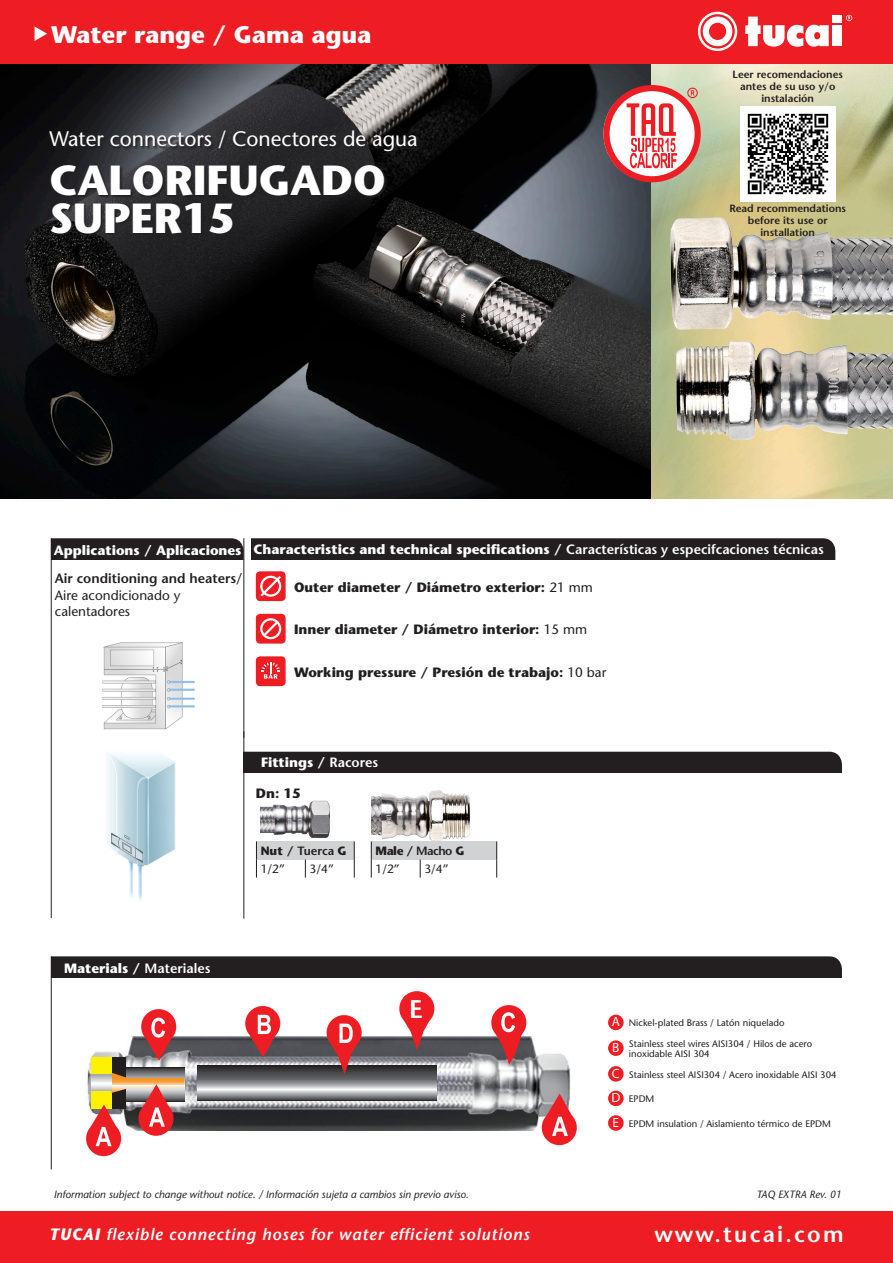
<style>
.page{position:relative;width:893px;height:1263px;background:#fff}
.page>*{position:absolute;margin:0;border:0;box-sizing:border-box;transform-origin:0 0}
.t1{font:700 42px "Stone Sans";color:#fff}
.t2{font:600 25.5px "Stone Sans";color:#fff}
.t3{font:700 24px "Stone Sans";color:#fff}
.t4{font:600 22.5px "Stone Sans";letter-spacing:.1em;color:#fff}
.t5{font:21px "Stone Sans";color:#fff}
.t6{font:italic 600 16.5px "Stone Sans";letter-spacing:.05em;color:#fff}
.t7{font:700 13.5px "Stone Sans";color:#fff}
.t8{font:700 13.5px "Stone Sans";color:#231f20}
.t9{font:13.5px "Stone Sans";color:#231f20}
.t10{font:600 13.5px "Stone Sans";color:#231f20}
.t11{font:13.35px "Myriad Pro";color:#fff}
.Estilo_de_párrafo_9{font:12px "Stone Sans";color:#231f20}
.Estilo_de_párrafo_8{font:600 12px "Stone Sans";color:#231f20}
.Estilo_de_párrafo_8-2{font:700 12px "Stone Sans";color:#231f20}
.t12{font:italic 10.5px "Stone Sans";color:#231f20}
.t13{font:600 10.5px/12px "Stone Sans";color:#231f20;text-align:center}
.t14{font:9.45px "Stone Sans";color:#231f20}
.s1{font-weight:600}
.s2{font-weight:400}
.s3{font-weight:700}
</style>
<div class="page">
<img style="left:106px;top:752px;width:70px;height:148px">
<img style="left:651px;top:64px;width:242px;height:435px">
<img style="left:0;top:64px;width:651px;height:435px">
<svg style="left:50px;top:131px;width:371px;height:24px;background:#2a2a2c"></svg>
<svg style="left:52px;top:166px;width:336px;height:71px;background:#212022"></svg>
<div style="left:0;top:0;width:893px;height:64px;background:#ee1d23"></div>
<div style="left:0;top:1212px;width:893px;height:51px;background:#ee1d23"></div>
<div style="left:832px;top:25px;width:9px;height:21px;background:#fff"></div>
<div style="left:832px;top:15px;width:9px;height:8px;background:#fff"></div>
<svg style="left:745px;top:17px;width:84px;height:30px"></svg>
<svg style="left:698px;top:12px;width:39px;height:39px"></svg>
<svg style="left:846px;top:15px;width:6px;height:6px"></svg>
<svg style="left:35px;top:26px;width:12px;height:15px"></svg>
<div style="left:52px;top:956px;width:790px;height:22px;background:#231f20"></div>
<hr style="left:51px;top:956px;width:1px;height:213px;background:#231f20">
<div style="left:608px;top:1015px;width:16px;height:15px;background:#ee1d23;border-radius:50%"></div>
<div style="left:608px;top:1040px;width:16px;height:16px;background:#ee1d23;border-radius:50%"></div>
<div style="left:608px;top:1066px;width:16px;height:16px;background:#ee1d23;border-radius:50%"></div>
<div style="left:608px;top:1090px;width:16px;height:16px;background:#ee1d23;border-radius:50%"></div>
<div style="left:608px;top:1115px;width:16px;height:16px;background:#ee1d23;border-radius:50%"></div>
<div style="left:52px;top:538px;width:192px;height:21px;background:#231f20"></div>
<div style="left:252px;top:538px;width:583px;height:21px;background:#231f20"></div>
<div style="left:245px;top:752px;width:597px;height:21px;background:#231f20"></div>
<div style="left:256px;top:571px;width:30px;height:30px;background:#ee1d23;border-radius:4px"></div>
<svg style="left:260px;top:576px;width:21px;height:21px"></svg>
<div style="left:256px;top:614px;width:30px;height:30px;background:#ee1d23;border-radius:4px"></div>
<svg style="left:260px;top:618px;width:21px;height:21px"></svg>
<div style="left:256px;top:656px;width:30px;height:30px;background:#ee1d23;border-radius:4px"></div>
<svg style="left:261px;top:662px;width:19px;height:17px"></svg>
<hr style="left:51px;top:538px;width:1px;height:380px;background:#231f20">
<hr style="left:244px;top:538px;width:1px;height:200px;background:#231f20">
<hr style="left:244px;top:731px;width:1px;height:187px;background:#231f20">
<svg style="left:603px;top:85px;width:98px;height:97px"></svg>
<img style="left:600px;top:217px;width:293px;height:249px">
<img style="left:636px;top:140px;width:257px;height:283px">
<img style="left:87px;top:1037px;width:483px;height:93px">
<svg style="left:125px;top:1067px;width:59px;height:6px"></svg>
<svg style="left:197px;top:1065px;width:240px;height:35px;background:#7d7d80"></svg>
<div style="left:91px;top:1057px;width:25px;height:51px;background:#fff101"></div>
<div style="left:112px;top:1057px;width:13px;height:52px;background:#231f20"></div>
<div style="left:141px;top:1009px;width:35px;height:35px;background:#ee1d23;border-radius:50%"></div>
<div style="left:327px;top:1015px;width:35px;height:35px;background:#ee1d23;border-radius:50%"></div>
<div style="left:245px;top:1006px;width:35px;height:35px;background:#ee1d23;border-radius:50%"></div>
<div style="left:86px;top:1121px;width:35px;height:35px;background:#ee1d23;border-radius:50%"></div>
<svg style="left:91px;top:1073px;width:93px;height:73px"></svg>
<div style="left:542px;top:1110px;width:35px;height:35px;background:#ee1d23;border-radius:50%"></div>
<svg style="left:546px;top:1093px;width:26px;height:43px"></svg>
<svg style="left:146px;top:1018px;width:26px;height:43px"></svg>
<svg style="left:250px;top:1015px;width:26px;height:42px"></svg>
<svg style="left:331px;top:1024px;width:26px;height:50px"></svg>
<div style="left:491px;top:1005px;width:35px;height:35px;background:#ee1d23;border-radius:50%"></div>
<svg style="left:496px;top:1012px;width:26px;height:53px"></svg>
<div style="left:399px;top:991px;width:35px;height:35px;background:#ee1d23;border-radius:50%"></div>
<svg style="left:404px;top:1020px;width:26px;height:30px"></svg>
<img style="left:102px;top:642px;width:93px;height:88px">
<img style="left:740px;top:106px;width:95px;height:96px">
<img style="left:260px;top:800px;width:89px;height:61px">
<div style="left:256px;top:841px;width:98px;height:18px;background:#d1d2d4"></div>
<svg style="left:305px;top:859px;width:1px;height:18px"></svg>
<svg style="left:256px;top:841px;width:1px;height:36px"></svg>
<svg style="left:354px;top:841px;width:1px;height:36px"></svg>
<div style="left:371px;top:841px;width:126px;height:18px;background:#d1d2d4"></div>
<svg style="left:420px;top:859px;width:1px;height:18px"></svg>
<svg style="left:371px;top:851px;width:1px;height:26px"></svg>
<svg style="left:496px;top:841px;width:1px;height:36px"></svg>
<img style="left:370px;top:790px;width:100px;height:61px">
<p class="t3" style="left:51px;top:19px;width:322px">Water range / Gama agua</p>
<p class="t5" style="left:49px;top:126px;width:370px">Water connectors / Conectores de agua</p>
<p class="t1" style="left:49px;top:154px;width:338px">CALORIFUGADO</p>
<p class="t1" style="left:49px;top:191px;width:187px">SUPER15</p>
<p class="t13" style="left:732px;top:69px;width:112px">Leer recomendaciones antes de su uso y/o instalación</p>
<p class="t13" style="left:729px;top:202px;width:118px">Read recommendations</p>
<p class="t13" style="left:748px;top:214px;width:81px">before its use or</p>
<p class="t13" style="left:760px;top:226px;width:56px">installation</p>
<p class="t7" style="left:54px;top:541px;width:189px">Applications / Aplicaciones</p>
<p class="t10" style="left:55px;top:570px;width:189px">Air conditioning and heaters/</p>
<p class="t9" style="left:55px;top:586px;width:127px">Aire acondicionado y</p>
<p class="t9" style="left:55px;top:603px;width:77px">calentadores</p>
<p class="t7" style="left:254px;top:541px;width:572px">Characteristics and technical specifications / <span class="s1">Características y especifcaciones técnicas</span></p>
<p class="t8" style="left:294px;top:578px;width:300px">Outer diameter / Diámetro exterior: <span class="s2">21 mm</span></p>
<p class="t8" style="left:294px;top:621px;width:295px">Inner diameter / Diámetro interior: <span class="s2">15 mm</span></p>
<p class="t8" style="left:294px;top:663px;width:314px">Working pressure / Presión de trabajo: <span class="s2">10 bar</span></p>
<p class="t7" style="left:261px;top:753px;width:119px">Fittings / <span class="s1">Racores</span></p>
<p class="t8" style="left:256px;top:785px;width:46px">Dn: 15</p>
<p class="Estilo_de_párrafo_8" style="left:261px;top:844px;width:87px"><span class="s3">Nut /</span> Tuerca <span class="s3">G</span></p>
<p class="Estilo_de_párrafo_9" style="left:261px;top:862px;width:26px">1/2”</p>
<p class="Estilo_de_párrafo_9" style="left:310px;top:862px;width:26px">3/4”</p>
<p class="Estilo_de_párrafo_8-2" style="left:376px;top:843px;width:90px">Male / <span class="s1">Macho</span> G</p>
<p class="Estilo_de_párrafo_9" style="left:376px;top:862px;width:26px">1/2”</p>
<p class="Estilo_de_párrafo_9" style="left:424px;top:862px;width:26px">3/4”</p>
<p class="t7" style="left:64px;top:959px;width:148px">Materials / <span class="s1">Materiales</span></p>
<p class="t2" style="left:409px;top:994px;width:15px">E</p>
<p class="t11" style="left:612px;top:1014px;width:10px">A</p>
<p class="t14" style="left:629px;top:1017px;width:157px">Nickel-plated Brass / Latón niquelado</p>
<p class="t11" style="left:612px;top:1039px;width:9px">B</p>
<p class="t14" style="left:629px;top:1037px;width:185px">Stainless steel wires AISI304 / Hilos de acero</p>
<p class="t14" style="left:629px;top:1048px;width:82px">inoxidable AISI 304</p>
<p class="t11" style="left:612px;top:1065px;width:9px">C</p>
<p class="t14" style="left:629px;top:1068px;width:209px">Stainless steel AISI304 / Acero inoxidable AISI 304</p>
<p class="t11" style="left:611px;top:1090px;width:10px">D</p>
<p class="t14" style="left:629px;top:1093px;width:27px">EPDM</p>
<p class="t11" style="left:612px;top:1114px;width:8px">E</p>
<p class="t14" style="left:629px;top:1118px;width:204px">EPDM insulation / Aislamiento térmico de EPDM</p>
<p class="t12" style="left:54px;top:1188px;width:417px">Information subject to change without notice. / Información sujeta a cambios sin previo aviso.</p>
<p class="t12" style="left:756px;top:1188px;width:87px">TAQ EXTRA Rev. 01</p>
<p class="t6" style="left:49px;top:1224px;width:482px"><span class="s3">TUCAI</span> flexible connecting hoses for water efficient solutions</p>
<p class="t4" style="left:654px;top:1220px;width:191px">www.tucai.com</p>
</div>
